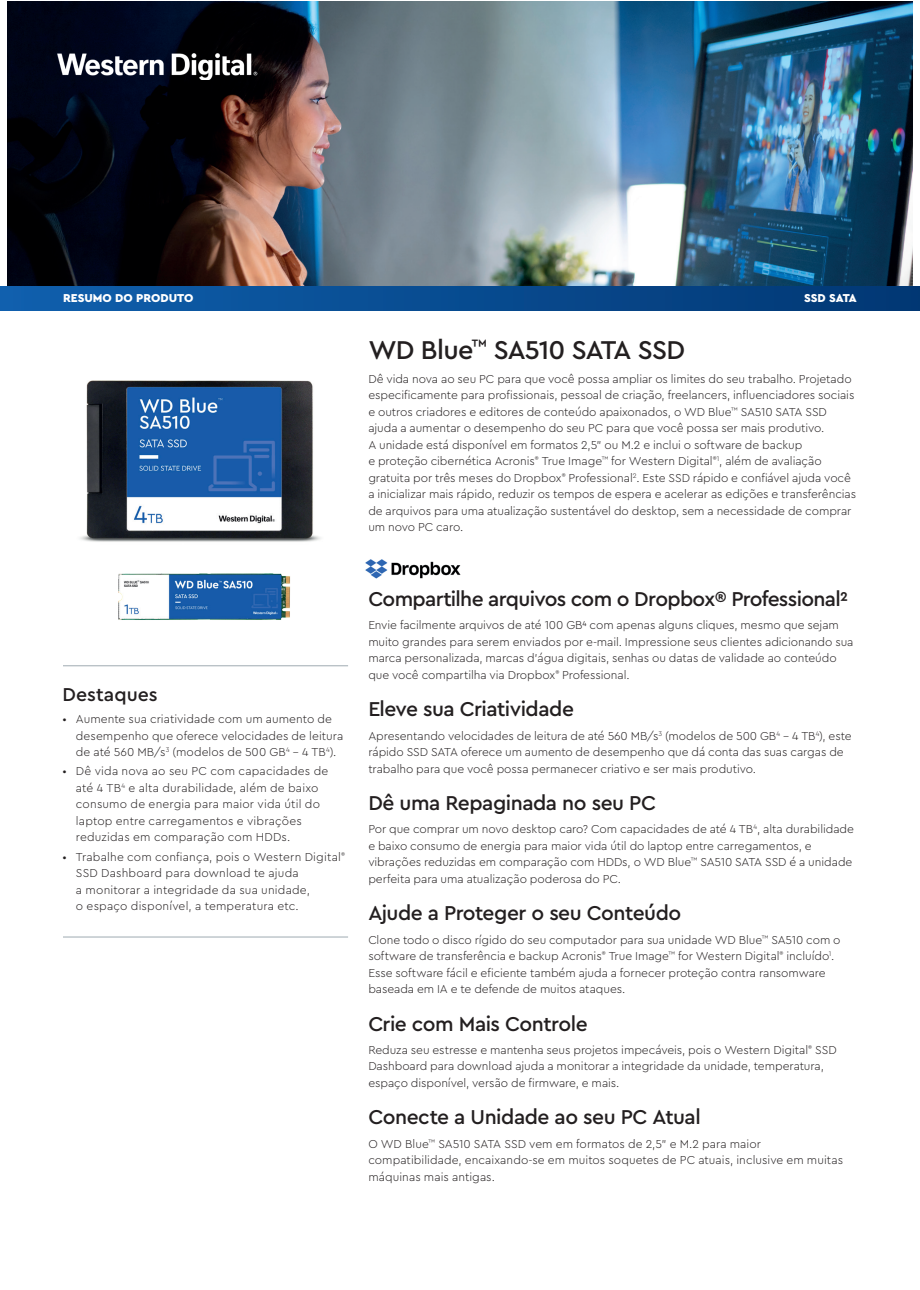
<style>
.page{position:relative;width:920px;height:1290px;background:#fff}
.page>*{position:absolute;margin:0;border:0;box-sizing:border-box;transform-origin:0 0}
.t1{font:500 27px "Cera PRO";letter-spacing:-.03em;color:#231f20}
.t2{font:500 21px "Cera PRO";letter-spacing:-.025em;color:#231f20}
.t3{font:500 19.5px "Cera PRO";color:#231f20}
.t4{font:300 12px/16.5px "Cera PRO";letter-spacing:-.005em;color:#231f20}
.t5{font:300 12px/16.5px "Cera PRO";letter-spacing:.015em;color:#231f20}
.t6{font:900 12px "Cera PRO";color:#fff}
</style>
<div class="page">
<img style="left:118px;top:573px;width:172px;height:47px">
<hr style="left:63px;top:665px;width:285px;height:1px;background:#9faab2">
<img style="left:8px;top:2px;width:904px;height:285px">
<div style="left:0;top:287px;width:920px;height:23px;background:linear-gradient(to right,#1060ad,#013773)"></div>
<hr style="left:63px;top:937px;width:285px;height:1px;background:#9faab2">
<img style="left:80px;top:380px;width:241px;height:162px">
<img style="left:52px;top:48px;width:209px;height:32px">
<img style="left:365px;top:559px;width:96px;height:20px">
<p class="t6" style="left:63px;top:290px;width:132px">RESUMO DO PRODUTO</p>
<h3 class="t3" style="left:62px;top:681px;width:97px">Destaques</h3>
<p class="t4" style="left:76px;top:710px;width:269px;text-indent:-14px">• Aumente sua criatividade com um aumento de desempenho que oferece velocidades de leitura de até 560 MB/s<sup>3</sup> (modelos de 500 GB<sup>4</sup> – 4 TB<sup>4</sup>).</p>
<p class="t5" style="left:76px;top:762px;width:254px;text-indent:-14px">• Dê vida nova ao seu PC com capacidades de até 4 TB<sup>4</sup> e alta durabilidade, além de baixo consumo de energia para maior vida útil do laptop entre carregamentos e vibrações reduzidas em comparação com HDDs.</p>
<p class="t5" style="left:76px;top:848px;width:271px;text-indent:-13px">• Trabalhe com confiança, pois o Western Digital<sup>® </sup>SSD Dashboard para download te ajuda<br>a monitorar a integridade da sua unidade,<br>o espaço disponível, a temperatura etc.</p>
<p class="t6" style="left:804px;top:290px;width:54px">SSD SATA</p>
<h1 class="t1" style="left:368px;top:332px;width:318px">WD Blue<sup>™</sup> SA510 SATA SSD</h1>
<p class="t4" style="left:368px;top:370px;width:489px">Dê vida nova ao seu PC para que você possa ampliar os limites do seu trabalho. Projetado especificamente para profissionais, pessoal de criação, freelancers, influenciadores sociais e outros criadores e editores de conteúdo apaixonados, o WD Blue<sup>™</sup> SA510 SATA SSD ajuda a aumentar o desempenho do seu PC para que você possa ser mais produtivo.<br>A unidade está disponível em formatos 2,5" ou M.2 e inclui o software de backup<br>e proteção cibernética Acronis<sup>®</sup> True Image<sup>™</sup> for Western Digital<sup>®1</sup>, além de avaliação gratuita por três meses do Dropbox<sup>®</sup> Professional<sup>2</sup>. Este SSD rápido e confiável ajuda você a inicializar mais rápido, reduzir os tempos de espera e acelerar as edições e transferências de arquivos para uma atualização sustentável do desktop, sem a necessidade de comprar um novo PC caro.</p>
<h2 class="t2" style="left:368px;top:585px;width:481px">Compartilhe arquivos com o Dropbox® Professional2</h2>
<p class="t4" style="left:368px;top:617px;width:487px">Envie facilmente arquivos de até 100 GB4 com apenas alguns cliques, mesmo que sejam muito grandes para serem enviados por e-mail. Impressione seus clientes adicionando sua marca personalizada, marcas d’água digitais, senhas ou datas de validade ao conteúdo que você compartilha via Dropbox<sup>®</sup> Professional.</p>
<h2 class="t2" style="left:368px;top:695px;width:207px">Eleve sua Criatividade</h2>
<p class="t4" style="left:368px;top:727px;width:485px">Apresentando velocidades de leitura de até 560 MB/s<sup>3</sup> (modelos de 500 GB<sup>4</sup> – 4 TB<sup>4</sup>), este rápido SSD SATA oferece um aumento de desempenho que dá conta das suas cargas de trabalho para que você possa permanecer criativo e ser mais produtivo.</p>
<h2 class="t2" style="left:368px;top:789px;width:289px">Dê uma Repaginada no seu PC</h2>
<p class="t4" style="left:368px;top:821px;width:487px">Por que comprar um novo desktop caro? Com capacidades de até 4 TB<sup>4</sup>, alta durabilidade e baixo consumo de energia para maior vida útil do laptop entre carregamentos, e vibrações reduzidas em comparação com HDDs, o WD Blue<sup>™</sup> SA510 SATA SSD é a unidade perfeita para uma atualização poderosa do PC.</p>
<h2 class="t2" style="left:368px;top:899px;width:314px">Ajude a Proteger o seu Conteúdo</h2>
<p class="t4" style="left:368px;top:931px;width:474px">Clone todo o disco rígido do seu computador para sua unidade WD Blue<sup>™</sup> SA510 com o software de transferência e backup Acronis<sup>®</sup> True Image<sup>™</sup> for Western Digital<sup>®</sup> incluído<sup>1</sup>.<br>Esse software fácil e eficiente também ajuda a fornecer proteção contra ransomware baseada em IA e te defende de muitos ataques.</p>
<h2 class="t2" style="left:368px;top:1010px;width:221px">Crie com Mais Controle</h2>
<p class="t4" style="left:368px;top:1041px;width:470px">Reduza seu estresse e mantenha seus projetos impecáveis, pois o Western Digital<sup>®</sup> SSD<br>Dashboard para download ajuda a monitorar a integridade da unidade, temperatura, espaço disponível, versão de firmware, e mais.</p>
<h2 class="t2" style="left:368px;top:1103px;width:334px">Conecte a Unidade ao seu PC Atual</h2>
<p class="t4" style="left:368px;top:1135px;width:476px">O WD Blue<sup>™</sup> SA510 SATA SSD vem em formatos de 2,5" e M.2 para maior compatibilidade, encaixando-se em muitos soquetes de PC atuais, inclusive em muitas máquinas mais antigas.</p>
</div>
